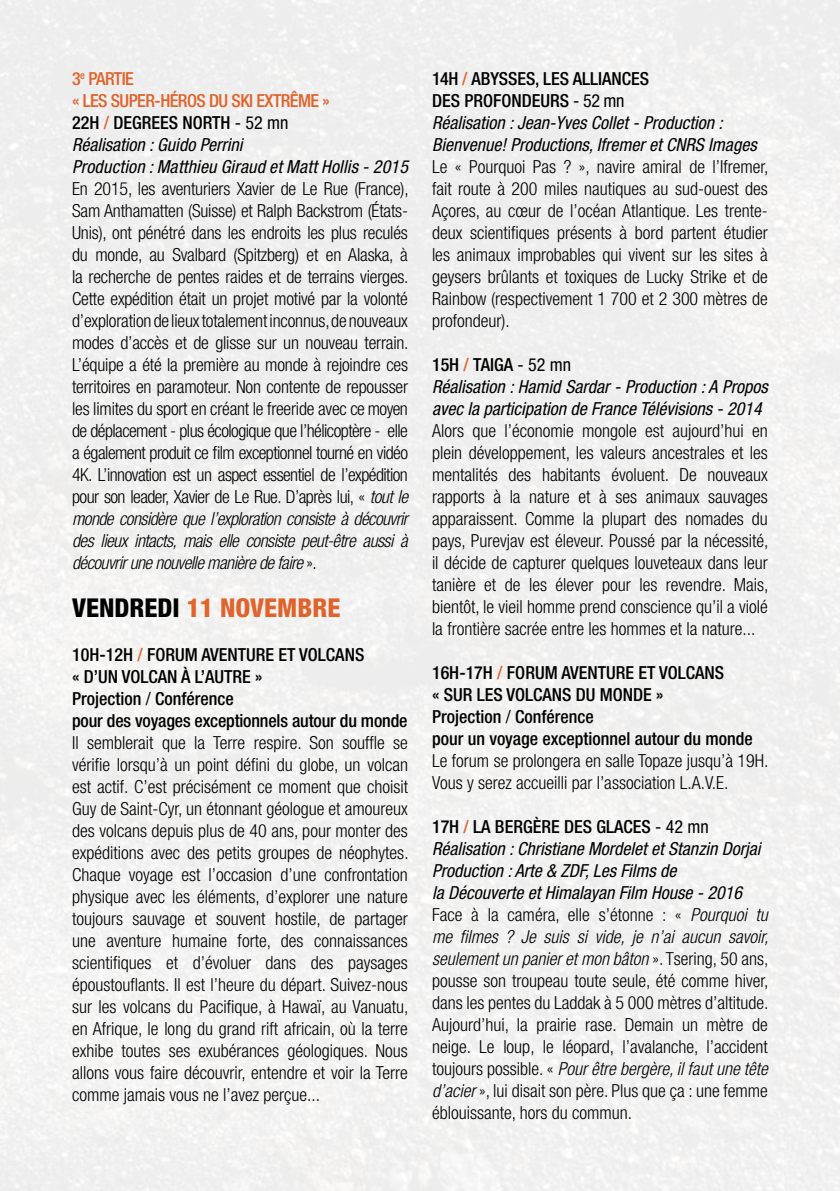
<style>
.page{position:relative;width:840px;height:1191px;background:#fff}
.page>*{position:absolute;margin:0;border:0;box-sizing:border-box;transform-origin:0 0}
.t1{font:800 condensed 26px "Helvetica Neue LT Std";color:#df632a}
.t2{font:300 condensed 18px/22px "Helvetica Neue LT Std";color:#000;text-align:justify}
.t3{font:italic condensed 18px/22px "Helvetica Neue LT Std";color:#000}
.t4{font:500 condensed 18px/22px "Helvetica Neue LT Std";color:#000}
.t5{font:condensed 18px "Helvetica Neue LT Std";letter-spacing:-.01em;color:#000}
.s1{font-weight:500;font-style:normal;color:#df632a}
.s2{font-weight:500;font-style:normal}
.s3{font-style:normal}
.s4{font-style:italic}
.s5{color:#000}
.s6{color:#df632a}
.s7{font-weight:400}
.s8{font-weight:400;font-style:italic}
</style>
<div class="page">
<p class="t3" style="left:72px;top:68px;width:337px"><span class="s1">3</span><sup>e</sup> <span class="s1">partie<br>« Les super-héros du ski extrême »<br></span><span class="s2">22H</span> <span class="s1">/</span> <span class="s2">DegreeS north</span> <span class="s3">- 52 mn<br></span>Réalisation : Guido Perrini<br>Production : Matthieu Giraud et Matt Hollis - 2015</p>
<p class="t2" style="left:72px;top:177px;width:338px">En 2015, les aventuriers Xavier de Le Rue (France), Sam Anthamatten (Suisse) et Ralph Backstrom (États-Unis), ont pénétré dans les endroits les plus reculés du monde, au Svalbard (Spitzberg) et en Alaska, à la recherche de pentes raides et de terrains vierges.<br>Cette expédition était un projet motivé par la volonté d’exploration de lieux totalement inconnus, de nouveaux modes d’accès et de glisse sur un nouveau terrain.<br>L’équipe a été la première au monde à rejoindre ces territoires en paramoteur. Non contente de repousser les limites du sport en créant le freeride avec ce moyen de déplacement - plus écologique que l’hélicoptère - elle a également produit ce film exceptionnel tourné en vidéo 4K. L’innovation est un aspect essentiel de l’expédition pour son leader, Xavier de Le Rue. D’après lui, « <span class="s4">tout le monde considère que l’exploration consiste à découvrir des lieux intacts, mais elle consiste peut-être aussi à découvrir une nouvelle manière de faire</span> ».</p>
<h1 class="t1" style="left:72px;top:592px;width:255px"><span class="s5">VENDREDI</span> 11 NOVEMBRE</h1>
<p class="t4" style="left:72px;top:643px;width:95px">10H-12h <span class="s6">/</span> FORUM</p>
<p class="t4" style="left:201px;top:643px;width:28px">AVENTURE</p>
<p class="t4" style="left:278px;top:643px;width:40px">ET VOLCANS</p>
<p class="t4" style="left:72px;top:665px;width:69px">« D’UN VOLCAN</p>
<p class="t4" style="left:181px;top:665px;width:35px">À L’AUTRE</p>
<p class="t4" style="left:255px;top:665px;width:9px">»</p>
<p class="t4" style="left:72px;top:687px;width:337px">Projection <span class="s7">/</span> Conférence<br>pour des voyages exceptionnels autour du monde</p>
<p class="t2" style="left:72px;top:731px;width:338px">Il semblerait que la Terre respire. Son souffle se vérifie lorsqu’à un point défini du globe, un volcan est actif. C’est précisément ce moment que choisit Guy de Saint-Cyr, un étonnant géologue et amoureux des volcans depuis plus de 40 ans, pour monter des expéditions avec des petits groupes de néophytes.<br>Chaque voyage est l’occasion d’une confrontation physique avec les éléments, d’explorer une nature toujours sauvage et souvent hostile, de partager une aventure humaine forte, des connaissances scientifiques et d’évoluer dans des paysages époustouflants. Il est l’heure du départ. Suivez-nous sur les volcans du Pacifique, à Hawaï, au Vanuatu, en Afrique, le long du grand rift africain, où la terre exhibe toutes ses exubérances géologiques. Nous allons vous faire découvrir, entendre et voir la Terre comme jamais vous ne l’avez perçue...</p>
<p class="t4" style="left:432px;top:67px;width:150px;text-indent:103px">, LES ALLIANCES<br>DES PROFONDEURS</p>
<p class="t4" style="left:432px;top:67px;width:77px">14H <span class="s6">/</span> ABYSSES</p>
<p class="t5" style="left:573px;top:90px;width:53px">- 52 mn</p>
<p class="t3" style="left:432px;top:112px;width:326px">Réalisation : Jean-Yves Collet - Production :<br>Bienvenue! Productions, Ifremer et CNRS Images</p>
<p class="t2" style="left:432px;top:155px;width:338px">Le « Pourquoi Pas ? », navire amiral de l’Ifremer, fait route à 200 miles nautiques au sud-ouest des Açores, au cœur de l’océan Atlantique. Les trente&shy;deux scientifiques présents à bord partent étudier les animaux improbables qui vivent sur les sites à geysers brûlants et toxiques de Lucky Strike et de Rainbow (respectivement 1 700 et 2 300 mètres de profondeur).</p>
<p class="t3" style="left:432px;top:354px;width:337px"><span class="s2">15H</span> <span class="s1">/</span> <span class="s2">TAIGA</span> <span class="s3">- 52 mn<br></span>Réalisation : Hamid Sardar - Production : A Propos avec la participation de France Télévisions - 2014</p>
<p class="t2" style="left:432px;top:419px;width:338px">Alors que l’économie mongole est aujourd’hui en plein développement, les valeurs ancestrales et les mentalités des habitants évoluent. De nouveaux rapports à la nature et à ses animaux sauvages apparaissent. Comme la plupart des nomades du pays, Purevjav est éleveur. Poussé par la nécessité, il décide de capturer quelques louveteaux dans leur tanière et de les élever pour les revendre. Mais, bientôt, le vieil homme prend conscience qu’il a violé la frontière sacrée entre les hommes et la nature...</p>
<p class="t4" style="left:432px;top:661px;width:95px">16H-17h <span class="s6">/</span> FORUM</p>
<p class="t4" style="left:561px;top:661px;width:28px">AVENTURE</p>
<p class="t4" style="left:638px;top:661px;width:40px">ET VOLCANS</p>
<p class="t4" style="left:432px;top:683px;width:22px">« SUR</p>
<p class="t4" style="left:476px;top:683px;width:49px">LES VOLCANS</p>
<p class="t4" style="left:575px;top:683px;width:36px">DU MON</p>
<p class="t4" style="left:632px;top:683px;width:32px">DE »</p>
<p class="t4" style="left:432px;top:705px;width:322px">Projection <span class="s7">/</span> Conférence<br>pour un voyage exceptionnel autour du monde</p>
<p class="t2" style="left:432px;top:749px;width:338px">Le forum se prolongera en salle Topaze jusqu’à 19H.<br>Vous y serez accueilli par l’association L.A.V.E.</p>
<p class="t4" style="left:432px;top:815px;width:184px">17H <span class="s6">/</span> LA BERGÈRE DES GLACES</p>
<p class="t5" style="left:654px;top:816px;width:55px">- 42 mn</p>
<p class="t2" style="left:432px;top:837px;width:338px;text-align:left"><span class="s8">Réalisation : Christiane Mordelet et Stanzin Dorjai Production : Arte &amp; ZDF, Les Films de<br>la Découverte et Himalayan Film House - 2016<br></span>Face à la caméra, elle s’étonne : « <span class="s4">Pourquoi tu me filmes ? Je suis si vide, je n’ai aucun savoir, seulement un panier et mon bâton</span> ». Tsering, 50 ans, pousse son troupeau toute seule, été comme hiver, dans les pentes du Laddak à 5 000 mètres d’altitude.<br>Aujourd’hui, la prairie rase. Demain un mètre de neige. Le loup, le léopard, l’avalanche, l’accident toujours possible. « <span class="s4">Pour être bergère, il faut une tête d’acier</span> », lui disait son père. Plus que ça : une femme éblouissante, hors du commun.</p>
</div>
